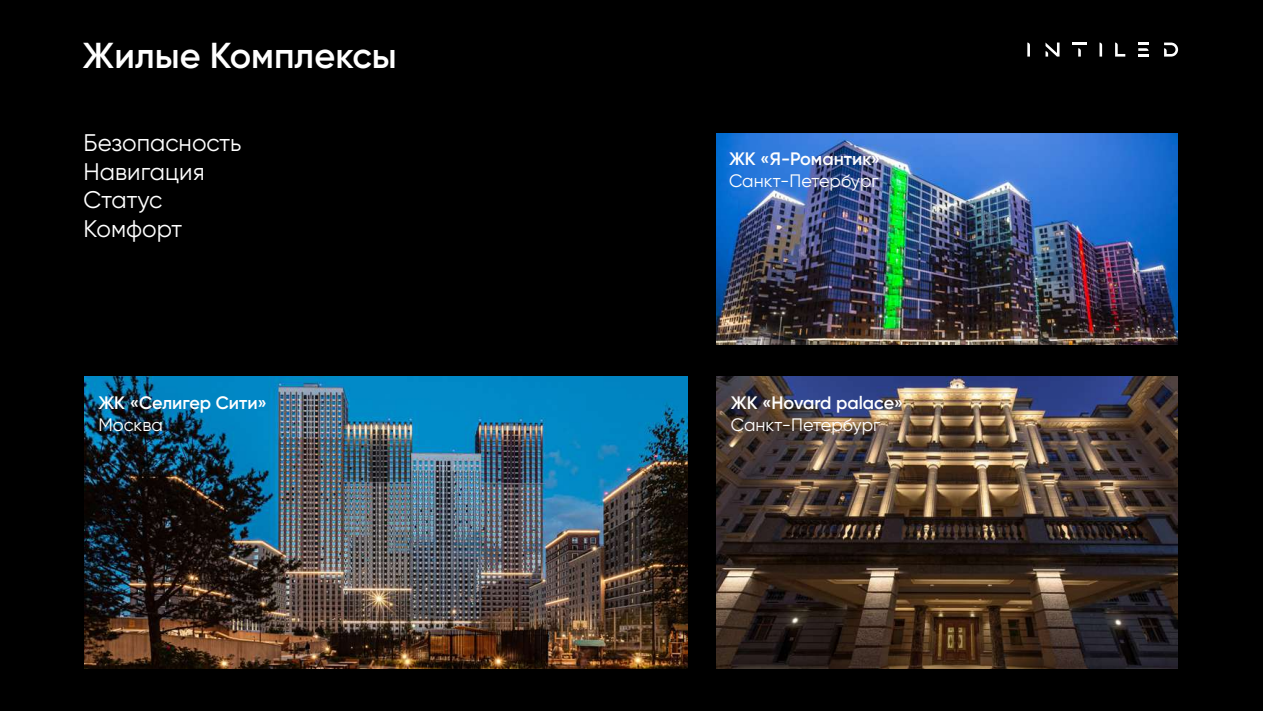
<style>
.page{position:relative;width:1263px;height:711px;background:#fff}
.page>*{position:absolute;margin:0;border:0;box-sizing:border-box;transform-origin:0 0}
.t1{font:600 36px "Gilroy";color:#fff}
.t2{font:24px/28.8px "Gilroy";color:#fff}
.t3{font:600 18px "Gilroy";color:#fff}
.t4{font:18px "Gilroy";color:#fff}
</style>
<div class="page">
<div style="left:0;top:0;width:1263px;height:710px;background:#000"></div>
<svg style="left:1027px;top:43px;width:3px;height:14px"></svg>
<svg style="left:1072px;top:43px;width:14px;height:14px"></svg>
<svg style="left:1099px;top:43px;width:3px;height:14px"></svg>
<svg style="left:1045px;top:43px;width:14px;height:14px"></svg>
<svg style="left:1164px;top:43px;width:14px;height:14px"></svg>
<svg style="left:1115px;top:43px;width:10px;height:14px"></svg>
<svg style="left:1138px;top:43px;width:10px;height:14px"></svg>
<img style="left:716px;top:134px;width:462px;height:211px">
<img style="left:85px;top:377px;width:603px;height:290px">
<img style="left:716px;top:376px;width:462px;height:291px">
<h1 class="t1" style="left:83px;top:33px;width:316px">Жилые Комплексы</h1>
<h2 class="t2" style="left:84px;top:128px;width:159px">Безопасность<br>Навигация<br>Статус<br>Комфорт</h2>
<p class="t3" style="left:98px;top:392px;width:170px">ЖК «Селигер Сити»</p>
<p class="t4" style="left:98px;top:413px;width:66px">Москва</p>
<p class="t3" style="left:729px;top:147px;width:153px">ЖК «Я-Романтик»</p>
<p class="t4" style="left:729px;top:169px;width:151px">Санкт-Петербург</p>
<p class="t3" style="left:731px;top:392px;width:174px">ЖК «Hovard palace»</p>
<p class="t4" style="left:731px;top:413px;width:151px">Санкт-Петербург</p>
</div>
